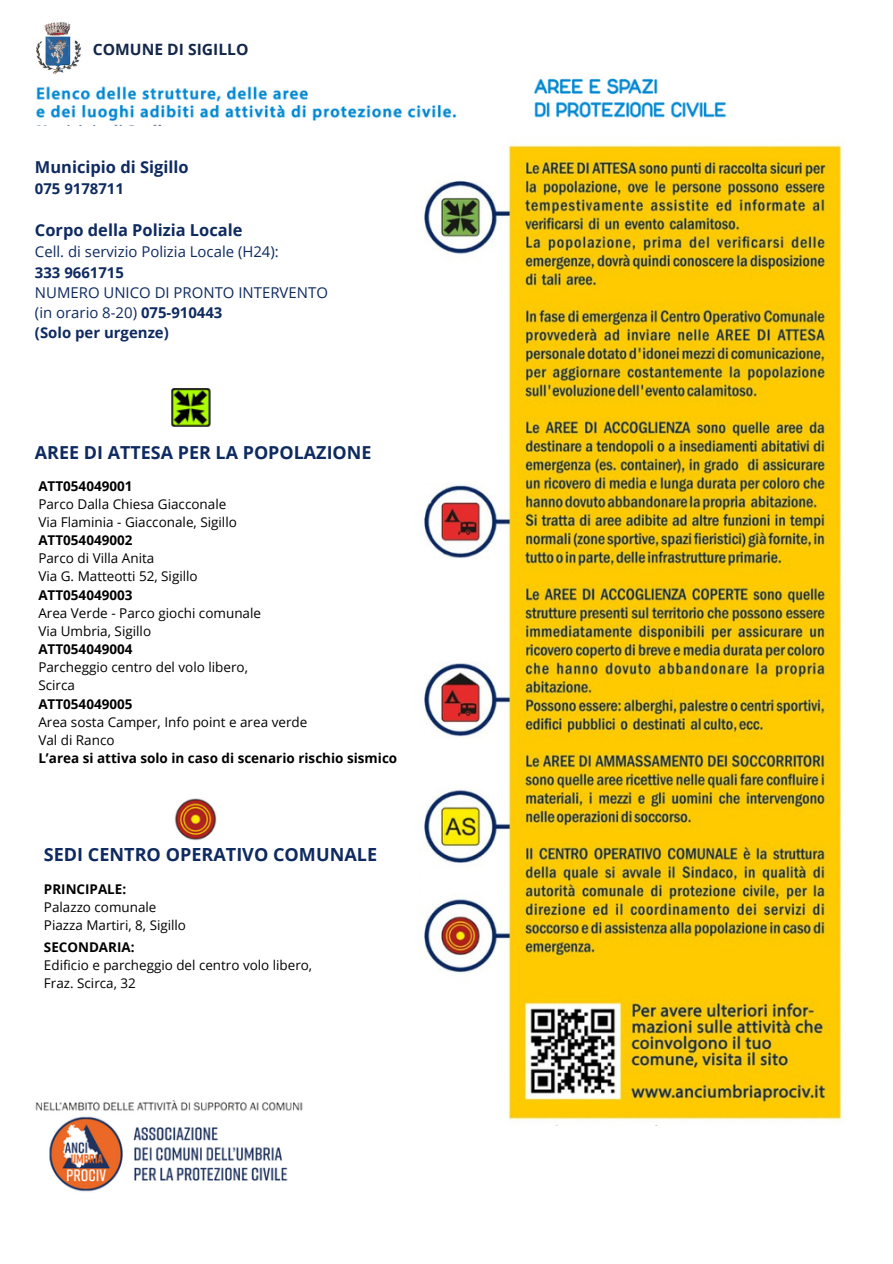
<style>
.page{position:relative;width:893px;height:1264px;background:#fff}
.page>*{position:absolute;margin:0;border:0;box-sizing:border-box;transform-origin:0 0}
.t1{font:700 18px "Open Sans";color:#0e2a60}
.t2{font:700 17.85px "Open Sans";color:#0e2a60}
.t3{font:700 16.35px "Open Sans";color:#0e2a60}
.t4{font:700 15.6px "Open Sans";color:#14274b}
.t5{font:14.85px "Open Sans";color:#0e2a60}
.t6{font:700 14.85px "Open Sans";color:#0e2a60}
.t7{font:13.5px/18px "Open Sans";color:#000}
.t8{font:700 13.5px "Open Sans";color:#000}
.s1{font-weight:700}
</style>
<div class="page">
<img style="left:35px;top:78px;width:692px;height:1114px">
<div style="left:25px;top:126px;width:421px;height:973px;background:#fff"></div>
<div style="left:383px;top:1099px;width:493px;height:124px;background:#fff"></div>
<img style="left:36px;top:22px;width:45px;height:52px">
<img style="left:172px;top:388px;width:39px;height:39px">
<img style="left:174px;top:798px;width:43px;height:43px">
<div style="left:436px;top:129px;width:440px;height:970px;background:#fff"></div>
<img style="left:424px;top:143px;width:419px;height:979px">
<p class="t4" style="left:93px;top:38px;width:157px">COMUNE DI SIGILLO</p>
<p class="t3" style="left:35px;top:155px;width:155px">Municipio di Sigillo</p>
<p class="t6" style="left:35px;top:178px;width:90px">075 9178711</p>
<p class="t3" style="left:35px;top:218px;width:209px">Corpo della Polizia Locale</p>
<p class="t5" style="left:35px;top:241px;width:245px">Cell. di servizio Polizia Locale (H24):</p>
<p class="t6" style="left:35px;top:262px;width:90px">333 9661715</p>
<p class="t5" style="left:35px;top:282px;width:294px">NUMERO UNICO DI PRONTO INTERVENTO</p>
<p class="t5" style="left:35px;top:302px;width:189px">(in orario 8-20) <span class="s1">075-910443</span></p>
<p class="t6" style="left:35px;top:322px;width:135px">(Solo per urgenze)</p>
<p class="t2" style="left:35px;top:440px;width:338px">AREE DI ATTESA PER LA POPOLAZIONE</p>
<p class="t8" style="left:38px;top:476px;width:96px">ATT054049001</p>
<p class="t7" style="left:38px;top:494px;width:189px">Parco Dalla Chiesa Giacconale</p>
<p class="t7" style="left:38px;top:512px;width:200px">Via Flaminia - Giacconale, Sigillo</p>
<p class="t8" style="left:38px;top:531px;width:96px">ATT054049002</p>
<p class="t7" style="left:38px;top:549px;width:118px">Parco di Villa Anita</p>
<p class="t7" style="left:38px;top:567px;width:161px">Via G. Matteotti 52, Sigillo</p>
<p class="t8" style="left:38px;top:585px;width:96px">ATT054049003</p>
<p class="t7" style="left:38px;top:603px;width:224px">Area Verde - Parco giochi comunale</p>
<p class="t7" style="left:38px;top:621px;width:114px">Via Umbria, Sigillo</p>
<p class="t8" style="left:38px;top:639px;width:96px">ATT054049004</p>
<p class="t7" style="left:38px;top:657px;width:211px">Parcheggio centro del volo libero,<br>Scirca</p>
<p class="t8" style="left:38px;top:694px;width:96px">ATT054049005</p>
<p class="t7" style="left:38px;top:712px;width:270px">Area sosta Camper, Info point e area verde</p>
<p class="t7" style="left:38px;top:730px;width:78px">Val di Ranco</p>
<p class="t8" style="left:38px;top:748px;width:360px">L’area si attiva solo in caso di scenario rischio sismico</p>
<p class="t1" style="left:44px;top:842px;width:335px">SEDI CENTRO OPERATIVO COMUNALE</p>
<p class="t8" style="left:44px;top:879px;width:84px">PRINCIPALE:</p>
<p class="t7" style="left:44px;top:897px;width:114px">Palazzo comunale</p>
<p class="t7" style="left:44px;top:915px;width:144px">Piazza Martiri, 8, Sigillo</p>
<p class="t8" style="left:44px;top:937px;width:92px">SECONDARIA:</p>
<p class="t7" style="left:44px;top:955px;width:270px">Edificio e parcheggio del centro volo libero,</p>
<p class="t7" style="left:44px;top:973px;width:93px">Fraz. Scirca, 32</p>
</div>
